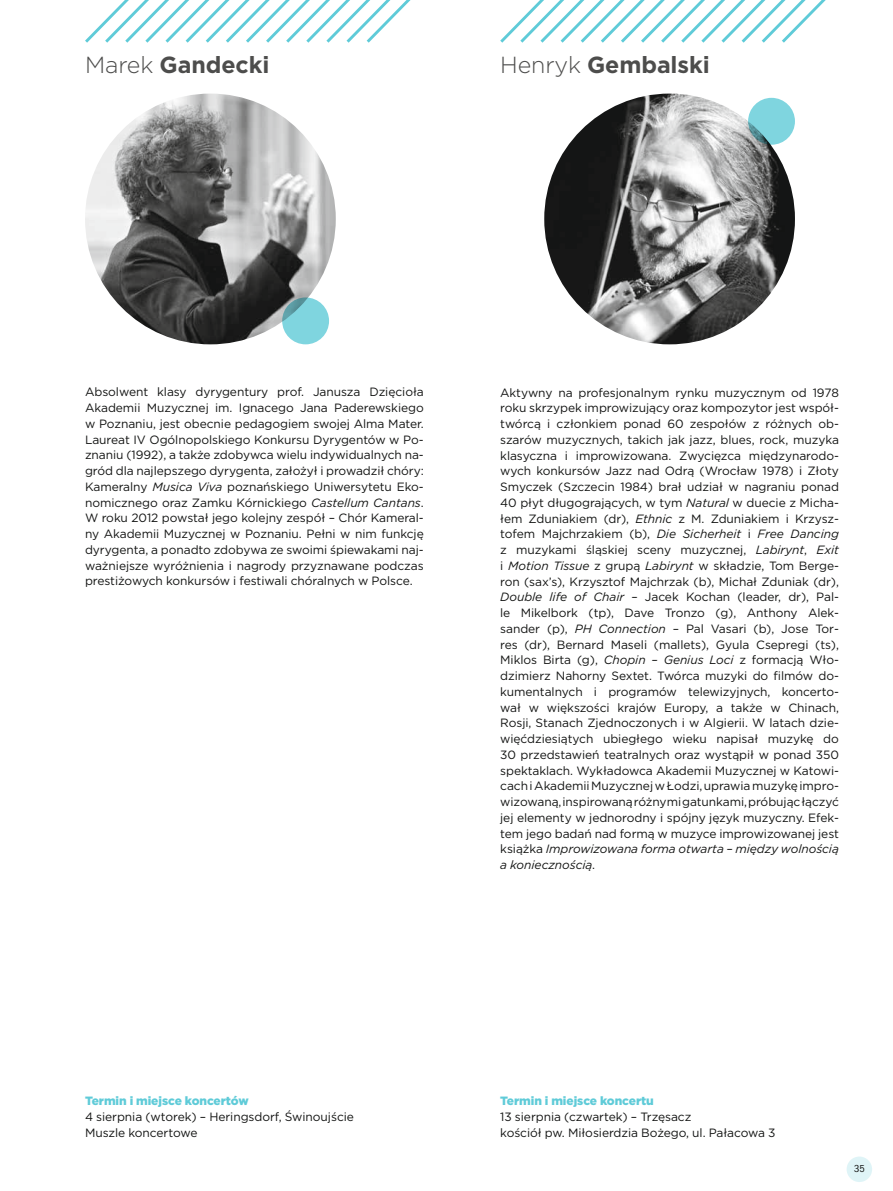
<style>
.page{position:relative;width:893px;height:1191px;background:#fff}
.page>*{position:absolute;margin:0;border:0;box-sizing:border-box;transform-origin:0 0}
.t1{font:700 23.25px "Gotham";letter-spacing:-.005em;color:#4d4d4c}
.t2{font:12px/15.8px "Gotham";letter-spacing:-.005em;color:#131413;text-align:justify}
.t3{font:900 12px "Gotham";letter-spacing:-.005em;color:#5fcbd8}
.t4{font:10.5px "Franklin Gothic URW Con Boo";color:#131413}
.s1{font-weight:300}
.s2{font-style:italic}
</style>
<div class="page">
<div style="left:847px;top:1156px;width:25px;height:26px;background:#dff4f7;border-radius:50%"></div>
<svg style="left:500px;top:0;width:326px;height:43px"></svg>
<svg style="left:85px;top:0;width:326px;height:43px"></svg>
<img style="left:544px;top:94px;width:251px;height:250px;border-radius:125px">
<img style="left:85px;top:94px;width:251px;height:250px;border-radius:125px">
<svg style="left:282px;top:297px;width:47px;height:47px;background:#7ccdd6"></svg>
<svg style="left:748px;top:98px;width:47px;height:47px;background:#7bccd5"></svg>
<h1 class="t1" style="left:85px;top:49px;width:186px"><span class="s1">Marek</span> Gandecki</h1>
<h1 class="t1" style="left:500px;top:49px;width:211px"><span class="s1">Henryk</span> Gembalski</h1>
<p class="t2" style="left:85px;top:384px;width:340px">Absolwent klasy dyrygentury prof. Janusza Dzięcioła Akademii Muzycznej im. Ignacego Jana Paderewskiego w Poznaniu, jest obecnie pedagogiem swojej Alma Mater.<br>Laureat IV Ogólnopolskiego Konkursu Dyrygentów w Po&shy;znaniu (1992), a także zdobywca wielu indywidualnych na&shy;gród dla najlepszego dyrygenta, założył i prowadził chóry:<br>Kameralny <span class="s2">Musica Viva</span> poznańskiego Uniwersytetu Eko&shy;nomicznego oraz Zamku Kórnickiego <span class="s2">Castellum Cantans</span>.<br>W roku 2012 powstał jego kolejny zespół – Chór Kameral&shy;ny Akademii Muzycznej w Poznaniu. Pełni w nim funkcję dyrygenta, a ponadto zdobywa ze swoimi śpiewakami naj&shy;ważniejsze wyróżnienia i nagrody przyznawane podczas prestiżowych konkursów i festiwali chóralnych w Polsce.</p>
<p class="t2" style="left:500px;top:384px;width:340px">Aktywny na profesjonalnym rynku muzycznym od 1978 roku skrzypek improwizujący oraz kompozytor jest współ&shy;twórcą i członkiem ponad 60 zespołów z różnych ob&shy;szarów muzycznych, takich jak jazz, blues, rock, muzyka klasyczna i improwizowana. Zwycięzca międzynarodo&shy;wych konkursów Jazz nad Odrą (Wrocław 1978) i Złoty Smyczek (Szczecin 1984) brał udział w nagraniu ponad 40 płyt długogrających, w tym <span class="s2">Natural</span> w duecie z Micha&shy;łem Zduniakiem (dr), <span class="s2">Ethnic</span> z M. Zduniakiem i Krzysz&shy;tofem Majchrzakiem (b), <span class="s2">Die Sicherheit</span> i <span class="s2">Free Dancing </span>z muzykami śląskiej sceny muzycznej, <span class="s2">Labirynt</span>, <span class="s2">Exit </span>i <span class="s2">Motion Tissue</span> z grupą <span class="s2">Labirynt</span> w składzie, Tom Berge&shy;ron (sax’s), Krzysztof Majchrzak (b), Michał Zduniak (dr), <span class="s2">Double life of Chair</span> – Jacek Kochan (leader, dr), Pal&shy;le Mikelbork (tp), Dave Tronzo (g), Anthony Alek&shy;sander (p), <span class="s2">PH Connection</span> – Pal Vasari (b), Jose Tor&shy;res (dr), Bernard Maseli (mallets), Gyula Csepregi (ts), Miklos Birta (g), <span class="s2">Chopin – Genius Loci</span> z formacją Wło&shy;dzimierz Nahorny Sextet. Twórca muzyki do filmów do&shy;kumentalnych i programów telewizyjnych, koncerto&shy;wał w większości krajów Europy, a także w Chinach, Rosji, Stanach Zjednoczonych i w Algierii. W latach dzie&shy;więćdziesiątych ubiegłego wieku napisał muzykę do 30 przedstawień teatralnych oraz wystąpił w ponad 350 spektaklach. Wykładowca Akademii Muzycznej w Katowi&shy;cach i Akademii Muzycznej w Łodzi, uprawia muzykę impro&shy;wizowaną, inspirowaną różnymi gatunkami, próbując łączyć jej elementy w jednorodny i spójny język muzyczny. Efek&shy;tem jego badań nad formą w muzyce improwizowanej jest książka <span class="s2">Improwizowana forma otwarta – między wolnością a koniecznością</span>.</p>
<p class="t3" style="left:85px;top:1092px;width:165px">Termin i miejsce koncertów</p>
<p class="t2" style="left:85px;top:1108px;width:270px">4 sierpnia (wtorek) – Heringsdorf, Świnoujście<br>Muszle koncertowe</p>
<p class="t3" style="left:500px;top:1092px;width:155px">Termin i miejsce koncertu</p>
<p class="t2" style="left:500px;top:1108px;width:277px">13 sierpnia (czwartek) – Trzęsacz<br>kościół pw. Miłosierdzia Bożego, ul. Pałacowa 3</p>
<p class="t4" style="left:854px;top:1162px;width:12px">35</p>
</div>
